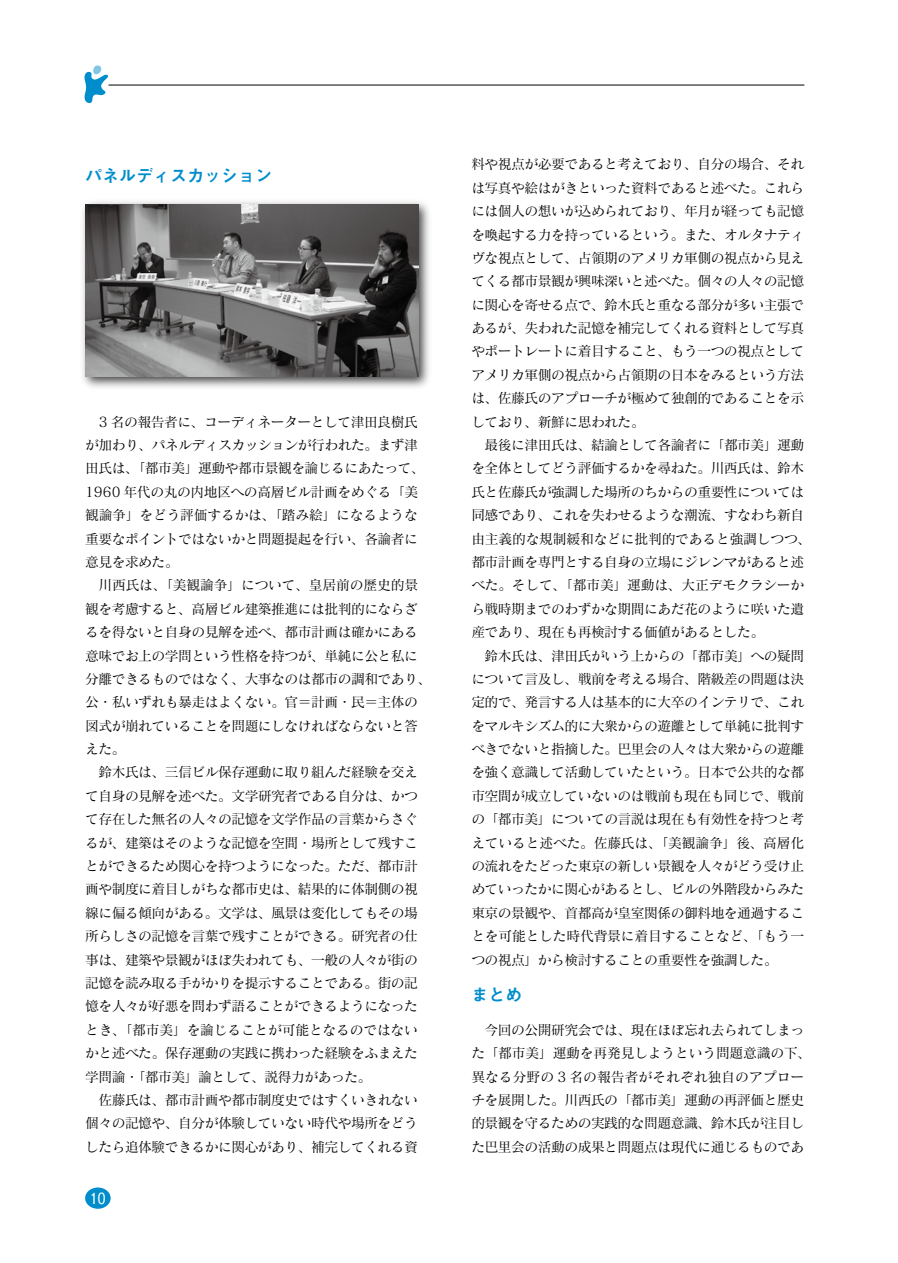
<style>
.page{position:relative;width:898px;height:1263px;background:#fff}
.page>*{position:absolute;margin:0;border:0;box-sizing:border-box;transform-origin:0 0}
.t1{font:16.95px "Midashi Go Pro MB31";color:#008dcb}
.t2{font:500 15.45px "Gothic BBB Pro";color:#fff}
.t3{font:13.8px/23.4px "Matisse Pro M";letter-spacing:-.04em;color:#000;text-align:justify}
</style>
<div class="page">
<img style="left:84px;top:79px;width:28px;height:25px">
<hr style="left:108px;top:85px;width:696px;height:1px;background:#000">
<img style="left:84px;top:65px;width:24px;height:14px">
<div style="left:85px;top:1187px;width:26px;height:22px;background:#008dcb;border-radius:50%"></div>
<div style="left:79px;top:198px;width:355px;height:193px;background:#000;opacity:.75"></div>
<img style="left:85px;top:204px;width:333px;height:172px">
<p class="t1" style="left:85px;top:162px;width:189px">パネルディスカッション</p>
<p class="t3" style="left:85px;top:409px;width:341px;text-align:left;text-indent:14px">3 名の報告者に、コーディネーターとして津田良樹氏が加わり、パネルディスカッションが行われた。まず津田氏は、「都市美」運動や都市景観を論じるにあたって、<br>1960 年代の丸の内地区への高層ビル計画をめぐる「美観論争」をどう評価するかは、「踏み絵」になるような重要なポイントではないかと問題提起を行い、各論者に意見を求めた。</p>
<p class="t3" style="left:85px;top:573px;width:348px;text-align:left;text-indent:13px">川西氏は、「美観論争」について、皇居前の歴史的景観を考慮すると、高層ビル建築推進には批判的にならざるを得ないと自身の見解を述べ、都市計画は確かにある意味でお上の学問という性格を持つが、単純に公と私に分離できるものではなく、大事なのは都市の調和であり、公・私いずれも暴走はよくない。官＝計画・民＝主体の図式が崩れていることを問題にしなければならないと答えた。</p>
<p class="t3" style="left:85px;top:760px;width:334px;text-indent:13px">鈴木氏は、三信ビル保存運動に取り組んだ経験を交えて自身の見解を述べた。文学研究者である自分は、かつて存在した無名の人々の記憶を文学作品の言葉からさぐるが、建築はそのような記憶を空間・場所として残すことができるため関心を持つようになった。ただ、都市計画や制度に着目しがちな都市史は、結果的に体制側の視線に偏る傾向がある。文学は、風景は変化してもその場所らしさの記憶を言葉で残すことができる。研究者の仕事は、建築や景観がほぼ失われても、一般の人々が街の記憶を読み取る手がかりを提示することである。街の記憶を人々が好悪を問わず語ることができるようになったとき、「都市美」を論じることが可能となるのではないかと述べた。保存運動の実践に携わった経験をふまえた学問論・「都市美」論として、説得力があった。</p>
<p class="t3" style="left:85px;top:1088px;width:334px;text-indent:13px">佐藤氏は、都市計画や都市制度史ではすくいきれない個々の記憶や、自分が体験していない時代や場所をどうしたら追体験できるかに関心があり、補完してくれる資</p>
<p class="t2" style="left:90px;top:1186px;width:17px">10</p>
<p class="t3" style="left:471px;top:152px;width:334px">料や視点が必要であると考えており、自分の場合、それは写真や絵はがきといった資料であると述べた。これらには個人の想いが込められており、年月が経っても記憶を喚起する力を持っているという。また、オルタナティヴな視点として、占領期のアメリカ軍側の視点から見えてくる都市景観が興味深いと述べた。個々の人々の記憶に関心を寄せる点で、鈴木氏と重なる部分が多い主張であるが、失われた記憶を補完してくれる資料として写真やポートレートに着目すること、もう一つの視点としてアメリカ軍側の視点から占領期の日本をみるという方法は、佐藤氏のアプローチが極めて独創的であることを示しており、新鮮に思われた。</p>
<p class="t3" style="left:471px;top:433px;width:341px;text-align:left;text-indent:13px">最後に津田氏は、結論として各論者に「都市美」運動を全体としてどう評価するかを尋ねた。川西氏は、鈴木氏と佐藤氏が強調した場所のちからの重要性については同感であり、これを失わせるような潮流、すなわち新自由主義的な規制緩和などに批判的であると強調しつつ、都市計画を専門とする自身の立場にジレンマがあると述べた。そして、「都市美」運動は、大正デモクラシーから戦時期までのわずかな期間にあだ花のように咲いた遺産であり、現在も再検討する価値があるとした。</p>
<p class="t3" style="left:471px;top:643px;width:334px;text-indent:13px">鈴木氏は、津田氏がいう上からの「都市美」への疑問について言及し、戦前を考える場合、階級差の問題は決定的で、発言する人は基本的に大卒のインテリで、これをマルキシズム的に大衆からの遊離として単純に批判すべきでないと指摘した。巴里会の人々は大衆からの遊離を強く意識して活動していたという。日本で公共的な都市空間が成立していないのは戦前も現在も同じで、戦前の「都市美」についての言説は現在も有効性を持つと考えていると述べた。佐藤氏は、「美観論争」後、高層化の流れをたどった東京の新しい景観を人々がどう受け止めていったかに関心があるとし、ビルの外階段からみた東京の景観や、首都高が皇室関係の御料地を通過することを可能とした時代背景に着目することなど、「もう一つの視点」から検討することの重要性を強調した。</p>
<p class="t1" style="left:471px;top:981px;width:53px">まとめ</p>
<p class="t3" style="left:471px;top:1017px;width:341px;text-align:center">今回の公開研究会では、現在ほぼ忘れ去られてしまっ<br>た「都市美」運動を再発見しようという問題意識の下、異なる分野の 3 名の報告者がそれぞれ独自のアプローチを展開した。川西氏の「都市美」運動の再評価と歴史的景観を守るための実践的な問題意識、鈴木氏が注目した巴里会の活動の成果と問題点は現代に通じるものであ</p>
</div>
